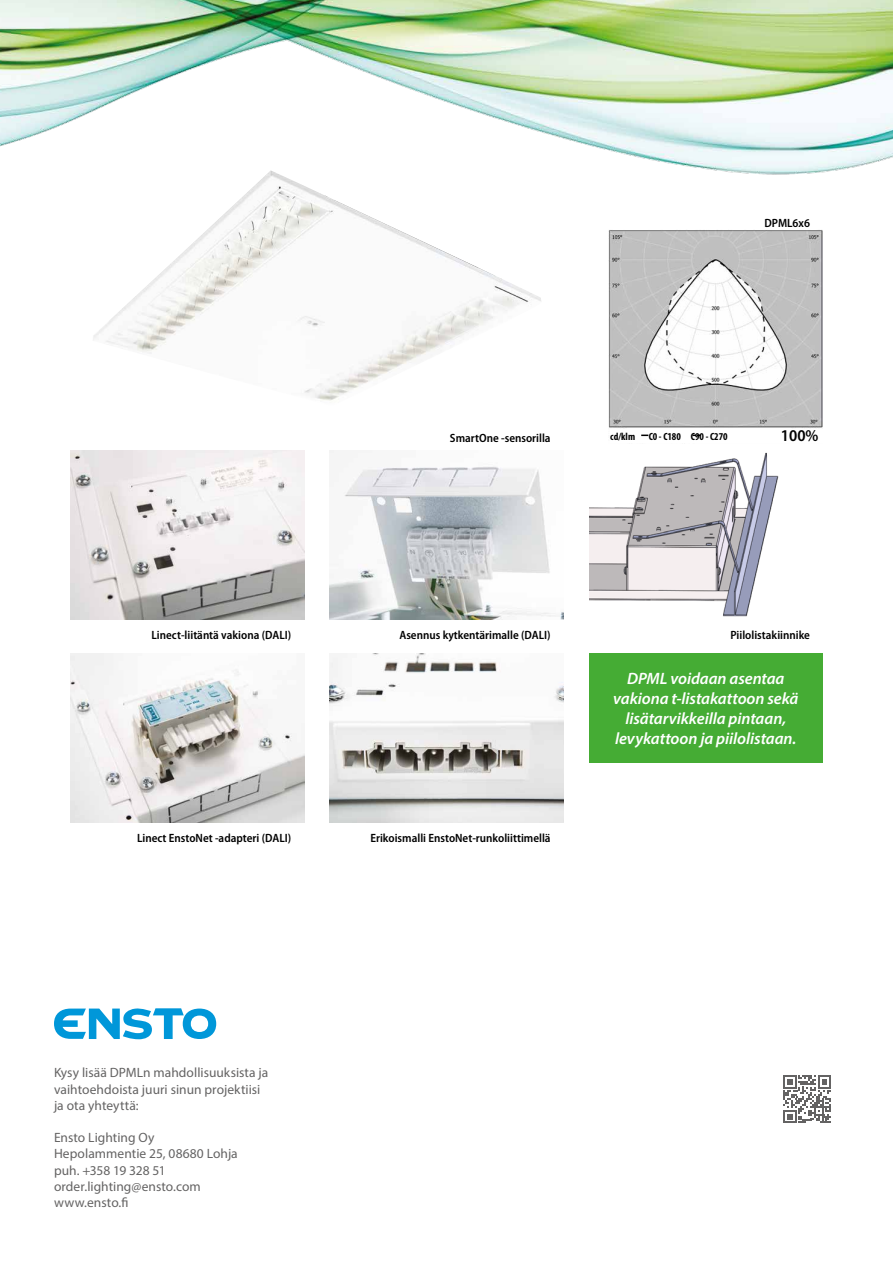
<style>
.page{position:relative;width:893px;height:1263px;background:#fff}
.page>*{position:absolute;margin:0;border:0;box-sizing:border-box;transform-origin:0 0}
.t1{font:italic 600 16.5px/19.8px "Myriad Pro";letter-spacing:-.005em;color:#fff;text-align:center}
.t2{font:600 semi-condensed 16.5px "Myriad Pro";color:#000}
.t3{font:13.5px/16.2px "Myriad Pro";color:#646363}
.t4{font:600 semi-condensed 12px "Myriad Pro";color:#000}
.t5{font:700 condensed 10.5px "Myriad Pro";color:#000}
</style>
<div class="page">
<img style="left:93px;top:187px;width:448px;height:214px">
<img style="left:330px;top:450px;width:233px;height:169px">
<img style="left:70px;top:450px;width:234px;height:169px">
<img style="left:330px;top:653px;width:233px;height:169px">
<img style="left:70px;top:653px;width:234px;height:169px">
<img style="left:0;top:0;width:893px;height:187px">
<img style="left:609px;top:230px;width:214px;height:198px">
<svg style="left:783px;top:1075px;width:48px;height:48px"></svg>
<div style="left:589px;top:653px;width:234px;height:109px;background:#45ac34"></div>
<svg style="left:54px;top:1008px;width:162px;height:31px"></svg>
<img style="left:589px;top:452px;width:190px;height:165px">
<p class="t4" style="left:764px;top:216px;width:47px">DPML6x6</p>
<p class="t4" style="left:450px;top:431px;width:102px">SmartOne -sensorilla</p>
<p class="t5" style="left:610px;top:429px;width:26px">cd/klm</p>
<p class="t5" style="left:649px;top:429px;width:80px">C0 - C180 C90 - C270</p>
<p class="t2" style="left:781px;top:426px;width:39px">100%</p>
<p class="t4" style="left:152px;top:627px;width:141px">Linect-liitäntä vakiona (DALI)</p>
<p class="t4" style="left:399px;top:627px;width:153px">Asennus kytkentärimalle (DALI)</p>
<p class="t4" style="left:137px;top:830px;width:156px">Linect EnstoNet -adapteri (DALI)</p>
<p class="t4" style="left:370px;top:830px;width:182px">Erikoismalli EnstoNet-runkoliittimellä</p>
<p class="t4" style="left:730px;top:627px;width:81px">Piilolistakiinnike</p>
<p class="t1" style="left:613px;top:668px;width:187px">DPML voidaan asentaa vakiona t-listakattoon sekä lisätarvikkeilla pintaan, levykattoon ja piilolistaan.</p>
<p class="t3" style="left:54px;top:1064px;width:216px">Kysy lisää DPMLn mahdollisuuksista ja vaihtoehdoista juuri sinun projektiisi ja ota yhteyttä:</p>
<p class="t3" style="left:54px;top:1129px;width:185px">Ensto Lighting Oy<br>Hepolammentie 25, 08680 Lohja puh. +358 19 328 51 order.lighting@ensto.com www.ensto.fi</p>
</div>
